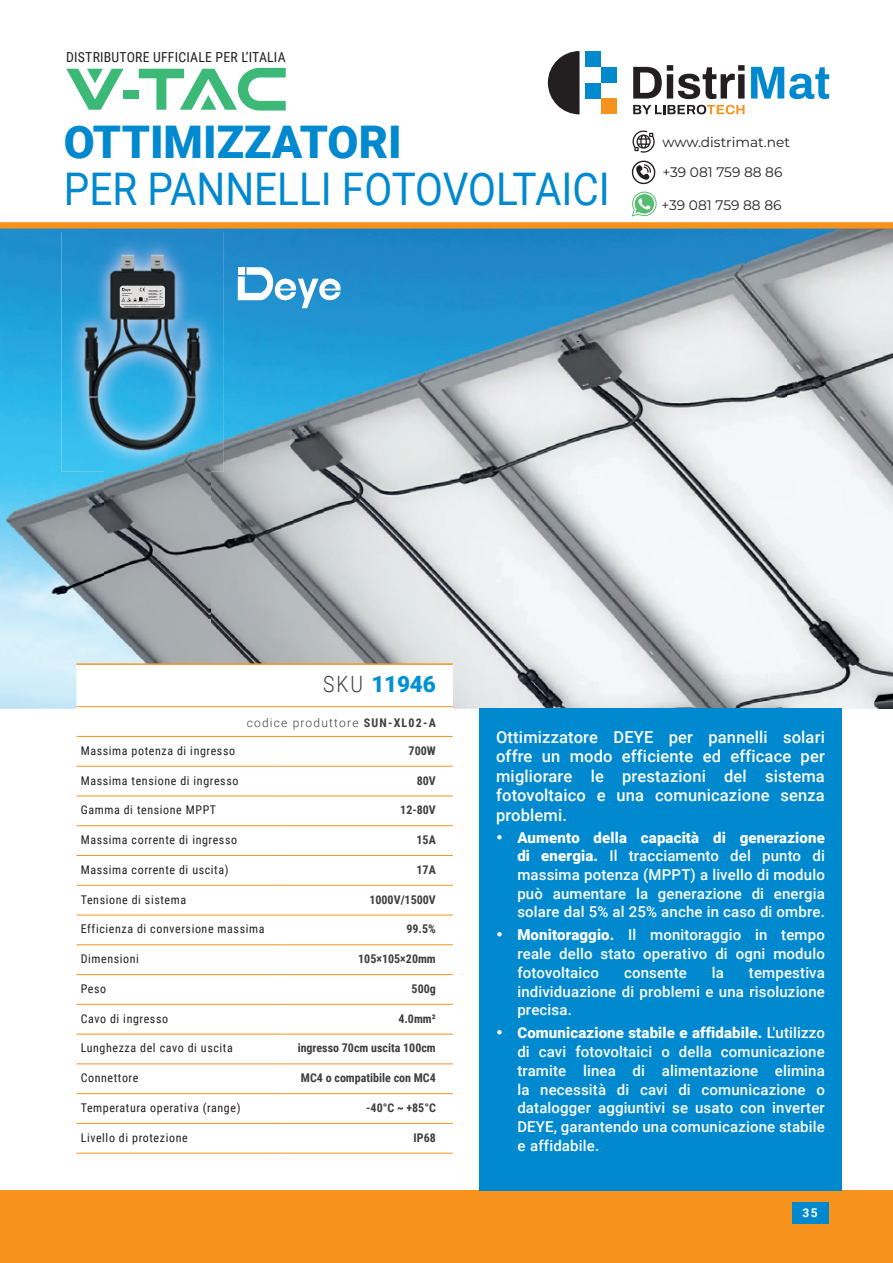
<style>
.page{position:relative;width:893px;height:1263px;background:#fff}
.page>*{position:absolute;margin:0;border:0;box-sizing:border-box;transform-origin:0 0}
.t1{font:45px "Roboto";color:#0089cf;scale:.9 1}
.t2{font:900 45px "Roboto";color:#0089cf}
.t3{font:900 22.5px "Roboto";letter-spacing:-.01em;color:#0090d3}
.t4{font:500 16.5px/19.5px "Roboto";letter-spacing:.01em;color:#fff;text-align:justify}
.t5{font:500 15px/18.8px "Roboto";letter-spacing:.01em;color:#fff;text-align:justify}
.t6{font:13.8px/30.3px "Montserrat";color:#231f20}
.t7{font:13.8px "Roboto Condensed";letter-spacing:.015em;color:#231f20}
.t8{font:12px "Roboto Condensed";letter-spacing:.05em;color:#231f20}
.t9{font:700 12px "Roboto Condensed";color:#3e3e3f}
.t10{font:300 12px "Roboto";letter-spacing:.1em;color:#3e3e3f}
.t11{font:700 12px "Roboto";color:#fff}
.s1{font-weight:300;color:#3e3e3f}
.s2{font-family:"Roboto Condensed";font-weight:700}
.s3{font-weight:900}
</style>
<div class="page">
<img style="left:0;top:229px;width:104px;height:480px">
<img style="left:104px;top:229px;width:789px;height:49px">
<img style="left:210px;top:278px;width:683px;height:431px">
<img style="left:104px;top:472px;width:106px;height:191px">
<div style="left:0;top:1191px;width:893px;height:72px;background:#f7931d"></div>
<div style="left:0;top:222px;width:893px;height:7px;background:#f7931d"></div>
<svg style="left:548px;top:51px;width:31px;height:63px"></svg>
<div style="left:585px;top:51px;width:16px;height:16px;background:#0089cf"></div>
<div style="left:585px;top:83px;width:16px;height:16px;background:#0089cf"></div>
<div style="left:601px;top:67px;width:15px;height:16px;background:#0089cf"></div>
<div style="left:601px;top:99px;width:15px;height:15px;background:#f7931d"></div>
<svg style="left:633px;top:65px;width:112px;height:34px"></svg>
<svg style="left:751px;top:67px;width:78px;height:32px"></svg>
<svg style="left:633px;top:105px;width:111px;height:9px"></svg>
<img style="left:62px;top:232px;width:161px;height:240px">
<img style="left:64px;top:247px;width:150px;height:213px">
<div style="left:120px;top:286px;width:45px;height:22px;background:#dfe0df;border-radius:3px"></div>
<svg style="left:140px;top:288px;width:5px;height:3px"></svg>
<svg style="left:122px;top:288px;width:8px;height:3px"></svg>
<svg style="left:122px;top:298px;width:26px;height:3px"></svg>
<svg style="left:238px;top:267px;width:104px;height:41px"></svg>
<div style="left:238px;top:267px;width:7px;height:8px;background:#fff"></div>
<div style="left:123px;top:90px;width:16px;height:8px;background:#3cb877"></div>
<svg style="left:66px;top:69px;width:57px;height:41px"></svg>
<svg style="left:139px;top:68px;width:147px;height:43px"></svg>
<svg style="left:632px;top:131px;width:23px;height:22px"></svg>
<svg style="left:636px;top:164px;width:15px;height:16px"></svg>
<div style="left:632px;top:161px;width:23px;height:23px;border:1px solid #231f20;border-radius:50%"></div>
<svg style="left:632px;top:192px;width:24px;height:24px"></svg>
<svg style="left:77px;top:665px;width:376px;height:488px"></svg>
<hr style="left:77px;top:663px;width:206px;height:2px;background:#f7931d">
<hr style="left:283px;top:663px;width:170px;height:2px;background:#f7931d">
<hr style="left:77px;top:736px;width:206px;height:1px;background:#f7931d">
<hr style="left:283px;top:736px;width:170px;height:1px;background:#f7931d">
<hr style="left:77px;top:766px;width:206px;height:1px;background:#f7931d">
<hr style="left:283px;top:766px;width:170px;height:1px;background:#f7931d">
<hr style="left:77px;top:796px;width:206px;height:1px;background:#f7931d">
<hr style="left:283px;top:796px;width:170px;height:1px;background:#f7931d">
<hr style="left:77px;top:825px;width:206px;height:1px;background:#f7931d">
<hr style="left:283px;top:825px;width:170px;height:1px;background:#f7931d">
<hr style="left:77px;top:855px;width:206px;height:1px;background:#f7931d">
<hr style="left:283px;top:855px;width:170px;height:1px;background:#f7931d">
<hr style="left:77px;top:885px;width:206px;height:1px;background:#f7931d">
<hr style="left:283px;top:885px;width:170px;height:1px;background:#f7931d">
<hr style="left:77px;top:915px;width:206px;height:1px;background:#f7931d">
<hr style="left:283px;top:915px;width:170px;height:1px;background:#f7931d">
<hr style="left:77px;top:944px;width:206px;height:1px;background:#f7931d">
<hr style="left:283px;top:944px;width:170px;height:1px;background:#f7931d">
<hr style="left:77px;top:974px;width:206px;height:1px;background:#f7931d">
<hr style="left:283px;top:974px;width:170px;height:1px;background:#f7931d">
<hr style="left:77px;top:1004px;width:206px;height:1px;background:#f7931d">
<hr style="left:283px;top:1004px;width:170px;height:1px;background:#f7931d">
<hr style="left:77px;top:1034px;width:206px;height:1px;background:#f7931d">
<hr style="left:283px;top:1034px;width:170px;height:1px;background:#f7931d">
<hr style="left:77px;top:1063px;width:206px;height:1px;background:#f7931d">
<hr style="left:283px;top:1063px;width:170px;height:1px;background:#f7931d">
<hr style="left:77px;top:1093px;width:206px;height:1px;background:#f7931d">
<hr style="left:283px;top:1093px;width:170px;height:1px;background:#f7931d">
<hr style="left:77px;top:1123px;width:206px;height:1px;background:#f7931d">
<hr style="left:283px;top:1123px;width:170px;height:1px;background:#f7931d">
<hr style="left:77px;top:1153px;width:206px;height:1px;background:#f7931d">
<hr style="left:283px;top:1153px;width:170px;height:1px;background:#f7931d">
<hr style="left:77px;top:706px;width:206px;height:1px;background:#f7931d">
<hr style="left:283px;top:706px;width:170px;height:1px;background:#f7931d">
<div style="left:479px;top:708px;width:363px;height:483px;background:#0089cf"></div>
<div style="left:792px;top:1202px;width:36px;height:22px;background:#0089cf"></div>
<p class="t7" style="left:66px;top:47px;width:221px">DISTRIBUTORE UFFICIALE PER L’ITALIA</p>
<h1 class="t2" style="left:64px;top:111px;width:339px">OTTIMIZZATORI</h1>
<h1 class="t1" style="left:64px;top:157px;width:608px">PER PANNELLI FOTOVOLTAICI</h1>
<p class="t6" style="left:662px;top:126px;width:129px">www.distrimat.net +39 081 759 88 86</p>
<p class="t6" style="left:661px;top:190px;width:122px">+39 081 759 88 86</p>
<h2 class="t3" style="left:323px;top:668px;width:114px"><span class="s1">SKU</span> 11946</h2>
<p class="t10" style="left:247px;top:714px;width:191px">codice produttore <span class="s2">SUN-XL02-A</span></p>
<p class="t8" style="left:81px;top:742px;width:156px">Massima potenza di ingresso</p>
<p class="t9" style="left:409px;top:742px;width:29px">700W</p>
<p class="t8" style="left:81px;top:772px;width:159px">Massima tensione di ingresso</p>
<p class="t9" style="left:417px;top:772px;width:21px">80V</p>
<p class="t8" style="left:81px;top:802px;width:137px">Gamma di tensione MPPT</p>
<p class="t9" style="left:400px;top:802px;width:37px">12-80V</p>
<p class="t8" style="left:81px;top:831px;width:158px">Massima corrente di ingresso</p>
<p class="t9" style="left:417px;top:831px;width:21px">15A</p>
<p class="t8" style="left:81px;top:861px;width:149px">Massima corrente di uscita)</p>
<p class="t9" style="left:417px;top:861px;width:21px">17A</p>
<p class="t8" style="left:81px;top:891px;width:107px">Tensione di sistema</p>
<p class="t9" style="left:369px;top:891px;width:68px">1000V/1500V</p>
<p class="t8" style="left:81px;top:921px;width:185px">Efficienza di conversione massima</p>
<p class="t9" style="left:406px;top:921px;width:31px">99.5%</p>
<p class="t8" style="left:81px;top:950px;width:60px">Dimensioni</p>
<p class="t9" style="left:358px;top:950px;width:79px">105×105×20mm</p>
<p class="t8" style="left:81px;top:980px;width:27px">Peso</p>
<p class="t9" style="left:412px;top:980px;width:26px">500g</p>
<p class="t8" style="left:81px;top:1010px;width:89px">Cavo di ingresso</p>
<p class="t9" style="left:398px;top:1010px;width:39px">4.0mm²</p>
<p class="t8" style="left:81px;top:1040px;width:153px">Lunghezza del cavo di uscita</p>
<p class="t9" style="left:298px;top:1040px;width:140px">ingresso 70cm uscita 100cm</p>
<p class="t8" style="left:81px;top:1069px;width:59px">Connettore</p>
<p class="t9" style="left:301px;top:1069px;width:136px">MC4 o compatibile con MC4</p>
<p class="t8" style="left:81px;top:1099px;width:161px">Temperatura operativa (range)</p>
<p class="t9" style="left:366px;top:1099px;width:71px">-40°C ~ +85°C</p>
<p class="t8" style="left:81px;top:1129px;width:108px">Livello di protezione</p>
<p class="t9" style="left:414px;top:1129px;width:24px">IP68</p>
<p class="t4" style="left:496px;top:726px;width:330px">Ottimizzatore DEYE per pannelli solari offre un modo efficiente ed efficace per migliorare le prestazioni del sistema fotovoltaico e una comunicazione senza problemi.</p>
<p class="t5" style="left:517px;top:828px;width:309px;text-indent:-21px">• <span class="s3">Aumento della capacità di generazione di energia.</span> Il tracciamento del punto di massima potenza (MPPT) a livello di modulo può aumentare la generazione di energia solare dal 5% al 25% anche in caso di ombre.</p>
<p class="t5" style="left:517px;top:925px;width:309px;text-indent:-21px">• <span class="s3">Monitoraggio.</span> Il monitoraggio in tempo reale dello stato operativo di ogni modulo fotovoltaico</p>
<p class="t5" style="left:624px;top:962px;width:64px">consente</p>
<p class="t5" style="left:712px;top:962px;width:14px">la</p>
<p class="t5" style="left:517px;top:962px;width:309px;text-indent:232px">tempestiva individuazione di problemi e una risoluzione precisa.</p>
<p class="t5" style="left:517px;top:1023px;width:309px;text-indent:-21px">• <span class="s3">Comunicazione stabile e affidabile.</span> L'utilizzo di cavi fotovoltaici o della comunicazione tramite linea di alimentazione elimina la necessità di cavi di comunicazione o datalogger aggiuntivi se usato con inverter DEYE, garantendo una comunicazione stabile e affidabile.</p>
<p class="t11" style="left:803px;top:1204px;width:16px">35</p>
</div>
